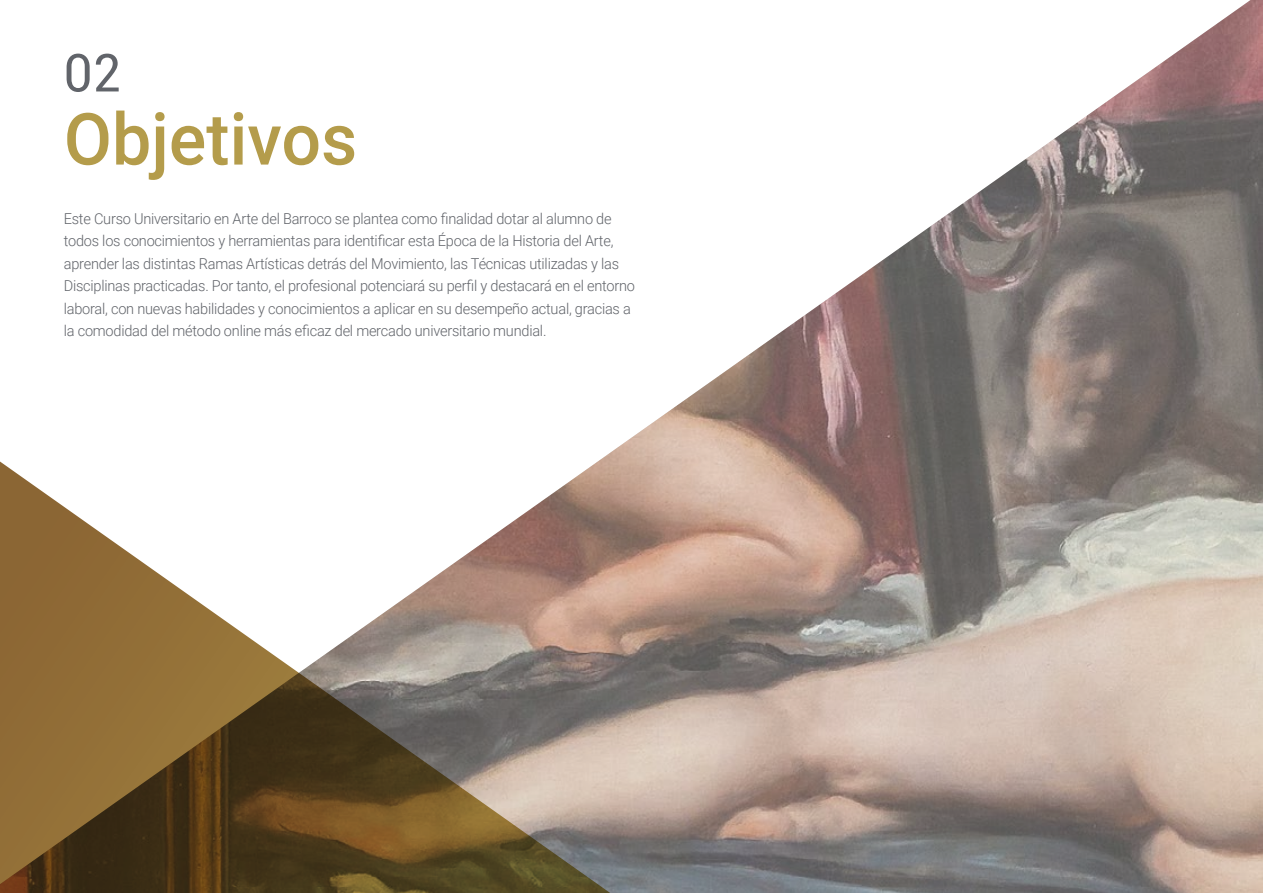
<style>
.page{position:relative;width:1263px;height:893px;background:#fff}
.page>*{position:absolute;margin:0;border:0;box-sizing:border-box;transform-origin:0 0}
.t1{font:500 72px "Roboto";color:#b49c4b}
.t2{font:52.5px "Roboto";color:#61646a}
.t3{font:300 15px/22.5px "Roboto";letter-spacing:-.015em;color:#61646a}
</style>
<div class="page">
<img style="left:620px;top:0;width:643px;height:893px">
<svg style="left:0;top:446px;width:640px;height:447px"></svg>
<h2 class="t2" style="left:64px;top:36px;width:59px">02</h2>
<h1 class="t1" style="left:64px;top:89px;width:295px">Objetivos</h1>
<p class="t3" style="left:64px;top:207px;width:573px">Este Curso Universitario en Arte del Barroco se plantea como finalidad dotar al alumno de todos los conocimientos y herramientas para identificar esta Época de la Historia del Arte, aprender las distintas Ramas Artísticas detrás del Movimiento, las Técnicas utilizadas y las Disciplinas practicadas. Por tanto, el profesional potenciará su perfil y destacará en el entorno laboral, con nuevas habilidades y conocimientos a aplicar en su desempeño actual, gracias a la comodidad del método online más eficaz del mercado universitario mundial.</p>
</div>
